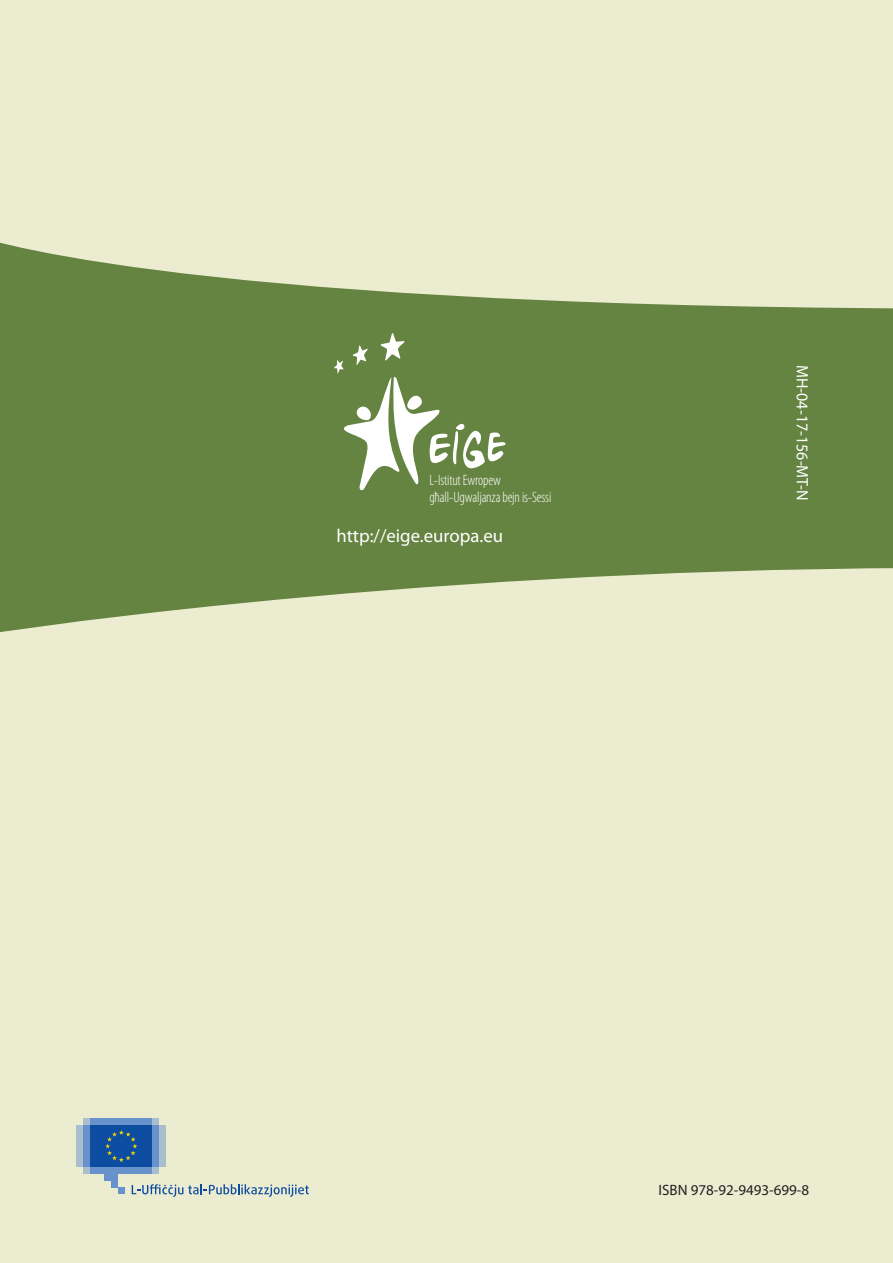
<style>
.page{position:relative;width:893px;height:1263px;background:#ececd0}
.page>*{position:absolute;margin:0;border:0;box-sizing:border-box;transform-origin:0 0}
.t1{font:18.75px "Myriad Pro";color:#fff}
.t2{font:16.5px "Myriad Pro";color:#fff}
.t3{font:300 condensed 15px/17px "Myriad Pro";letter-spacing:-.01em;color:#fff}
.t4{font:15px "Myriad Pro";color:#231f20}
</style>
<div class="page">
<svg style="left:0;top:242px;width:893px;height:390px;fill:#658441"></svg>
<div style="left:83px;top:1167px;width:76px;height:6px;background:#aabfce"></div>
<div style="left:83px;top:1118px;width:76px;height:7px;background:#aabfce"></div>
<div style="left:90px;top:1118px;width:62px;height:7px;background:#6892cc"></div>
<div style="left:90px;top:1167px;width:62px;height:6px;background:#6892cc"></div>
<div style="left:152px;top:1125px;width:7px;height:42px;background:#6892cc"></div>
<div style="left:159px;top:1125px;width:7px;height:42px;background:#aabfce"></div>
<div style="left:83px;top:1125px;width:7px;height:42px;background:#6892cc"></div>
<div style="left:77px;top:1125px;width:6px;height:42px;background:#aabfce"></div>
<div style="left:104px;top:1167px;width:14px;height:13px;background:#6892cc"></div>
<div style="left:111px;top:1167px;width:7px;height:20px;background:#6892cc"></div>
<div style="left:118px;top:1187px;width:7px;height:7px;background:#6892cc"></div>
<div style="left:90px;top:1125px;width:62px;height:42px;background:#0d4da1"></div>
<svg style="left:105px;top:1130px;width:32px;height:32px"></svg>
<svg style="left:132px;top:1184px;width:177px;height:13px"></svg>
<svg style="left:334px;top:333px;width:171px;height:157px;background:#839c66"></svg>
<p class="t3" style="left:429px;top:472px;width:124px">L-Istitut Ewropew għall-Ugwaljanza bejn is-Sessi</p>
<p class="t1" style="left:336px;top:524px;width:168px">http://eige.europa.eu</p>
<p class="t2" style="left:812px;top:365px;width:137px;rotate:90deg">MH-04-17-156-MT-N</p>
<p class="t4" style="left:659px;top:1180px;width:152px">ISBN 978-92-9493-699-8</p>
</div>
